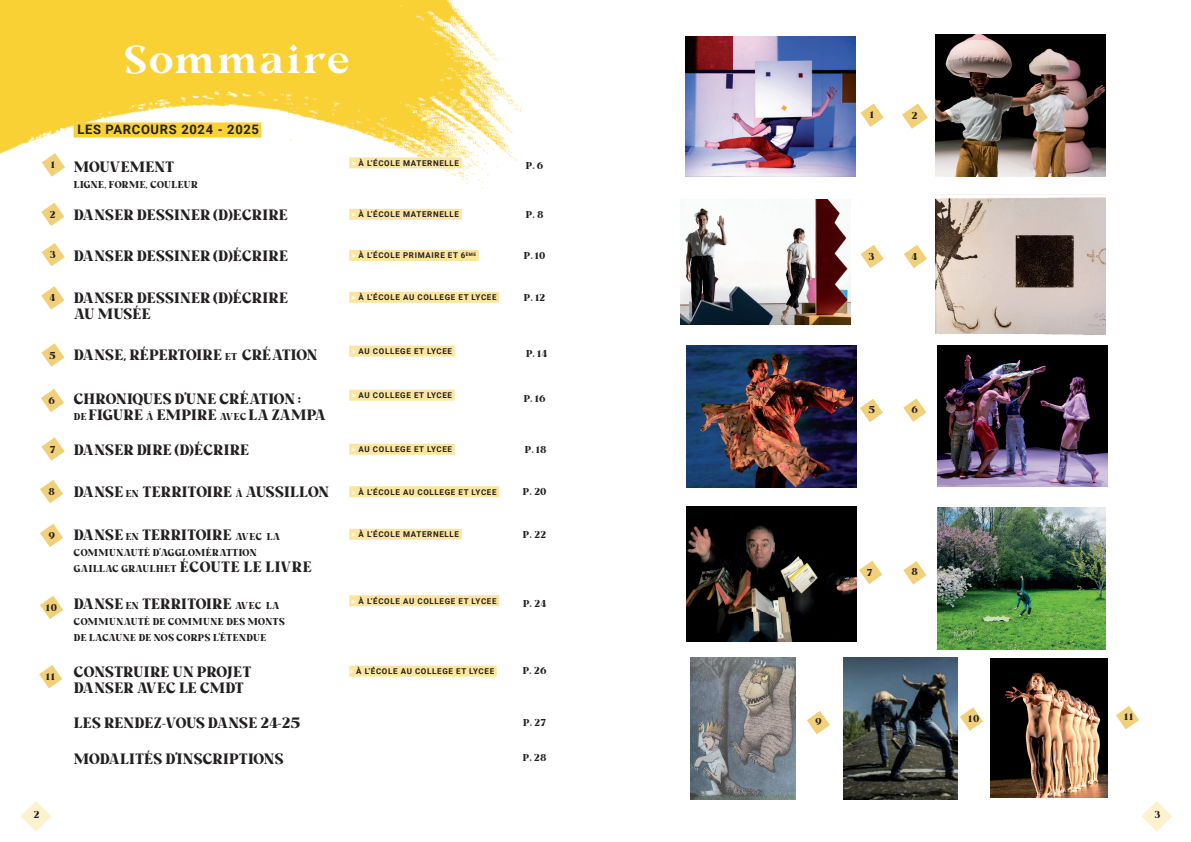
<style>
.page{position:relative;width:1191px;height:842px;background:#fff}
.page>*{position:absolute;margin:0;border:0;box-sizing:border-box;transform-origin:0 0}
.t1{font:600 38.5px "Milkand Balls";letter-spacing:.025em;color:#fff}
.t2{font:700 15px/16px "Milkand Balls";letter-spacing:-.03em;color:#231f20}
.t3{font:700 13px "Roboto";letter-spacing:.05em;color:#231f20}
.t4{font:700 10px/16px "Milkand Balls";color:#231f20}
.t5{font:700 8px "Roboto";letter-spacing:.085em;color:#231f20}
.s1{color:#fff}
.s2{font-size:10px}
.s3{font-size:15px}
</style>
<div class="page">
<svg style="left:1141px;top:801px;width:31px;height:31px"></svg>
<svg style="left:20px;top:801px;width:31px;height:31px"></svg>
<img style="left:0;top:0;width:522px;height:217px">
<img style="left:686px;top:36px;width:170px;height:140px">
<img style="left:935px;top:35px;width:171px;height:142px">
<svg style="left:860px;top:103px;width:23px;height:24px"></svg>
<svg style="left:860px;top:245px;width:23px;height:23px"></svg>
<svg style="left:904px;top:245px;width:23px;height:23px"></svg>
<svg style="left:860px;top:399px;width:23px;height:23px"></svg>
<svg style="left:903px;top:398px;width:23px;height:24px"></svg>
<svg style="left:902px;top:103px;width:26px;height:26px"></svg>
<svg style="left:859px;top:561px;width:23px;height:23px"></svg>
<svg style="left:903px;top:561px;width:23px;height:23px"></svg>
<img style="left:680px;top:200px;width:170px;height:125px">
<img style="left:935px;top:194px;width:171px;height:141px">
<img style="left:990px;top:658px;width:117px;height:139px">
<img style="left:686px;top:346px;width:170px;height:142px">
<img style="left:937px;top:345px;width:170px;height:142px">
<img style="left:686px;top:507px;width:170px;height:134px">
<img style="left:937px;top:507px;width:168px;height:142px">
<img style="left:690px;top:658px;width:105px;height:141px">
<img style="left:843px;top:658px;width:114px;height:141px">
<svg style="left:807px;top:711px;width:23px;height:23px"></svg>
<svg style="left:960px;top:707px;width:23px;height:24px"></svg>
<svg style="left:1116px;top:706px;width:23px;height:23px"></svg>
<div style="left:74px;top:123px;width:187px;height:15px;background:#fad133"></div>
<div style="left:349px;top:157px;width:113px;height:11px;background:#fce69f"></div>
<div style="left:349px;top:209px;width:113px;height:11px;background:#fce69f"></div>
<div style="left:349px;top:250px;width:130px;height:11px;background:#fce69f"></div>
<div style="left:349px;top:292px;width:150px;height:11px;background:#fce69f"></div>
<div style="left:349px;top:346px;width:106px;height:11px;background:#fce69f"></div>
<div style="left:349px;top:390px;width:106px;height:11px;background:#fce69f"></div>
<div style="left:349px;top:444px;width:106px;height:11px;background:#fce69f"></div>
<div style="left:349px;top:486px;width:150px;height:11px;background:#fce69f"></div>
<div style="left:349px;top:529px;width:113px;height:11px;background:#fce69f"></div>
<div style="left:349px;top:595px;width:150px;height:11px;background:#fce69f"></div>
<div style="left:349px;top:666px;width:148px;height:11px;background:#fce69f"></div>
<svg style="left:42px;top:153px;width:23px;height:24px"></svg>
<svg style="left:41px;top:203px;width:23px;height:23px"></svg>
<svg style="left:42px;top:243px;width:23px;height:23px"></svg>
<svg style="left:41px;top:286px;width:23px;height:24px"></svg>
<svg style="left:41px;top:343px;width:24px;height:24px"></svg>
<svg style="left:41px;top:389px;width:23px;height:23px"></svg>
<svg style="left:41px;top:437px;width:24px;height:24px"></svg>
<svg style="left:40px;top:480px;width:23px;height:23px"></svg>
<svg style="left:40px;top:524px;width:23px;height:23px"></svg>
<svg style="left:40px;top:596px;width:23px;height:23px"></svg>
<svg style="left:39px;top:665px;width:23px;height:23px"></svg>
<h1 class="t1" style="left:124px;top:29px;width:227px">Sommaire</h1>
<p class="t4" style="left:51px;top:156px;width:6px">1</p>
<p class="t4" style="left:49px;top:206px;width:8px">2</p>
<p class="t4" style="left:50px;top:246px;width:8px">3</p>
<p class="t4" style="left:50px;top:289px;width:7px">4</p>
<p class="t4" style="left:49px;top:346px;width:8px">5</p>
<p class="t4" style="left:49px;top:392px;width:8px">6</p>
<p class="t4" style="left:50px;top:440px;width:7px">7</p>
<p class="t4" style="left:48px;top:483px;width:8px">8</p>
<p class="t4" style="left:48px;top:527px;width:8px">9</p>
<p class="t4" style="left:46px;top:599px;width:13px">10</p>
<p class="t4" style="left:46px;top:668px;width:11px">11</p>
<p class="t3" style="left:77px;top:120px;width:183px">LES PARCOURS 2024 - 2025</p>
<p class="t2" style="left:74px;top:157px;width:102px">MOUVEMENT</p>
<p class="t4" style="left:74px;top:176px;width:126px">LIGNE, FORME, COULEUR</p>
<p class="t5" style="left:351px;top:157px;width:109px"><span class="s1">&gt;</span> À L’ÉCOLE MATERNELLE</p>
<p class="t4" style="left:525px;top:157px;width:19px">P. 6</p>
<p class="t2" style="left:74px;top:206px;width:216px">DANSER DESSINER (D)ECRIRE</p>
<p class="t5" style="left:351px;top:209px;width:109px"><span class="s1">&gt;</span> À L’ÉCOLE MATERNELLE</p>
<p class="t4" style="left:525px;top:206px;width:19px">P. 8</p>
<p class="t2" style="left:74px;top:247px;width:216px">DANSER DESSINER (D)ÉCRIRE</p>
<p class="t5" style="left:351px;top:250px;width:126px"><span class="s1">&gt;</span> À L’ÉCOLE PRIMAIRE ET 6<sup>ÈME</sup></p>
<p class="t4" style="left:523px;top:247px;width:23px">P. 10</p>
<p class="t2" style="left:74px;top:289px;width:216px">DANSER DESSINER (D)ÉCRIRE<br>AU MUSÉE</p>
<p class="t5" style="left:351px;top:292px;width:146px"><span class="s1">&gt;</span> À L’ÉCOLE AU COLLEGE ET LYCEE</p>
<p class="t4" style="left:523px;top:289px;width:23px">P. 12</p>
<p class="t2" style="left:74px;top:346px;width:246px">DANSE, RÉPERTOIRE <span class="s2">ET</span> CRÉATION</p>
<p class="t5" style="left:351px;top:346px;width:102px"><span class="s1">&gt;</span> AU COLLEGE ET LYCEE</p>
<p class="t4" style="left:526px;top:345px;width:23px">P. 14</p>
<p class="t2" style="left:74px;top:390px;width:254px">CHRONIQUES D’UNE CRÉATION :<br><span class="s2">DE</span> FIGURE <span class="s2">À</span> EMPIRE <span class="s2">AVEC</span> LA ZAMPA</p>
<p class="t5" style="left:351px;top:390px;width:102px"><span class="s1">&gt;</span> AU COLLEGE ET LYCEE</p>
<p class="t4" style="left:523px;top:389px;width:24px">P. 16</p>
<p class="t2" style="left:74px;top:441px;width:178px">DANSER DIRE (D)ÉCRIRE</p>
<p class="t5" style="left:351px;top:444px;width:102px"><span class="s1">&gt;</span> AU COLLEGE ET LYCEE</p>
<p class="t4" style="left:524px;top:440px;width:24px">P. 18</p>
<p class="t2" style="left:74px;top:483px;width:257px">DANSE <span class="s2">EN</span> TERRITOIRE <span class="s2">À</span> AUSSILLON</p>
<p class="t5" style="left:351px;top:486px;width:147px"><span class="s1">&gt;</span> À L’ÉCOLE AU COLLEGE ET LYCEE</p>
<p class="t4" style="left:522px;top:483px;width:25px">P. 20</p>
<p class="t2" style="left:74px;top:526px;width:208px">DANSE <span class="s2">EN</span> TERRITOIRE <span class="s2">AVEC LA</span></p>
<p class="t4" style="left:74px;top:544px;width:240px">COMMUNAUTÉ D’AGGLOMÉRATTION<br>GAILLAC GRAULHET <span class="s3">ÉCOUTE LE LIVRE</span></p>
<p class="t5" style="left:351px;top:529px;width:109px"><span class="s1">&gt;</span> À L’ÉCOLE MATERNELLE</p>
<p class="t4" style="left:522px;top:525px;width:25px">P. 22</p>
<p class="t2" style="left:74px;top:595px;width:208px">DANSE <span class="s2">EN</span> TERRITOIRE <span class="s2">AVEC LA</span></p>
<p class="t4" style="left:74px;top:613px;width:213px">COMMUNAUTÉ DE COMMUNE DES MONTS<br>DE LACAUNE DE NOS CORPS L’ÉTENDUE</p>
<p class="t5" style="left:351px;top:595px;width:147px"><span class="s1">&gt;</span> À L’ÉCOLE AU COLLEGE ET LYCEE</p>
<p class="t4" style="left:523px;top:595px;width:25px">P. 24</p>
<p class="t2" style="left:74px;top:663px;width:179px">CONSTRUIRE UN PROJET<br>DANSER AVEC LE CMDT</p>
<p class="t5" style="left:349px;top:666px;width:147px"><span class="s1">&gt;</span> À L’ÉCOLE AU COLLEGE ET LYCEE</p>
<p class="t4" style="left:522px;top:662px;width:26px">P. 26</p>
<p class="t2" style="left:74px;top:714px;width:228px">LES RENDEZ-VOUS DANSE 24-25</p>
<p class="t4" style="left:523px;top:714px;width:25px">P. 27</p>
<p class="t2" style="left:74px;top:750px;width:212px">MODALITÉS D’INSCRIPTIONS</p>
<p class="t4" style="left:522px;top:749px;width:26px">P. 28</p>
<p class="t4" style="left:869px;top:106px;width:6px">1</p>
<p class="t4" style="left:911px;top:107px;width:8px">2</p>
<p class="t4" style="left:868px;top:248px;width:8px">3</p>
<p class="t4" style="left:911px;top:248px;width:7px">4</p>
<p class="t4" style="left:868px;top:401px;width:8px">5</p>
<p class="t4" style="left:911px;top:401px;width:8px">6</p>
<p class="t4" style="left:867px;top:563px;width:7px">7</p>
<p class="t4" style="left:911px;top:563px;width:8px">8</p>
<p class="t4" style="left:815px;top:713px;width:8px">9</p>
<p class="t4" style="left:968px;top:709px;width:13px">10</p>
<p class="t4" style="left:1124px;top:708px;width:11px">11</p>
<p class="t4" style="left:33px;top:806px;width:8px">2</p>
<p class="t4" style="left:1154px;top:806px;width:8px">3</p>
</div>
